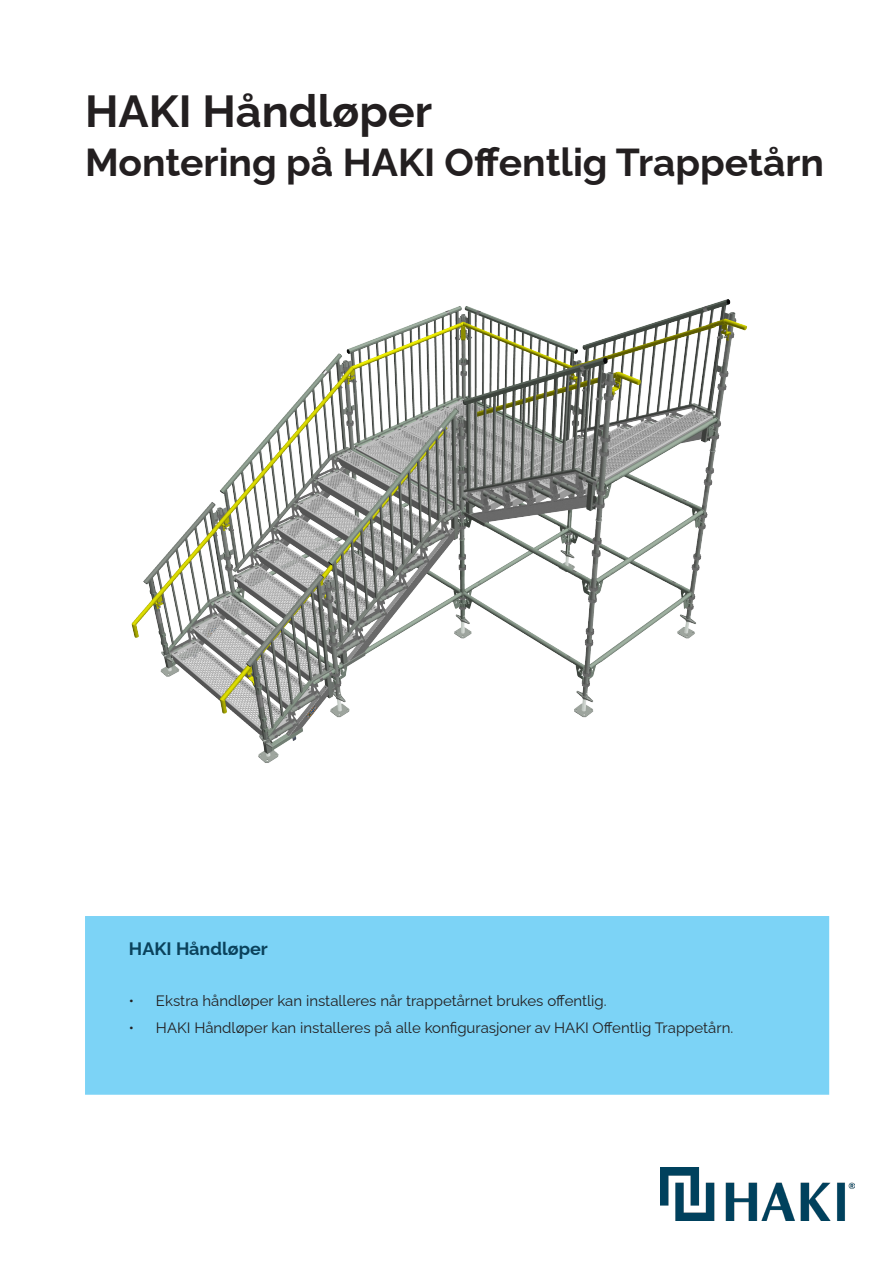
<style>
.page{position:relative;width:893px;height:1263px;background:#fff}
.page>*{position:absolute;margin:0;border:0;box-sizing:border-box;transform-origin:0 0}
.t1{font:700 45px "Raleway";color:#231f20}
.t2{font:700 39px "Raleway";color:#231f20}
.t3{font:700 18px "Raleway";color:#0a425c}
.t4{font:15px "Raleway";color:#231f20}
</style>
<div class="page">
<img style="left:660px;top:1167px;width:195px;height:53px">
<div style="left:85px;top:916px;width:744px;height:179px;background:#7cd3f6;border:2px solid #7cd3f6"></div>
<img style="left:131px;top:299px;width:616px;height:464px">
<h1 class="t1" style="left:85px;top:76px;width:349px">HAKI Håndløper</h1>
<h2 class="t2" style="left:85px;top:131px;width:741px">Montering på HAKI Offentlig Trappetårn</h2>
<p class="t3" style="left:129px;top:934px;width:140px">HAKI Håndløper</p>
<p class="t4" style="left:129px;top:988px;width:479px">• Ekstra håndløper kan installeres når trappetårnet brukes offentlig.</p>
<p class="t4" style="left:129px;top:1015px;width:606px">• HAKI Håndløper kan installeres på alle konfigurasjoner av HAKI Offentlig Trappetårn.</p>
</div>
